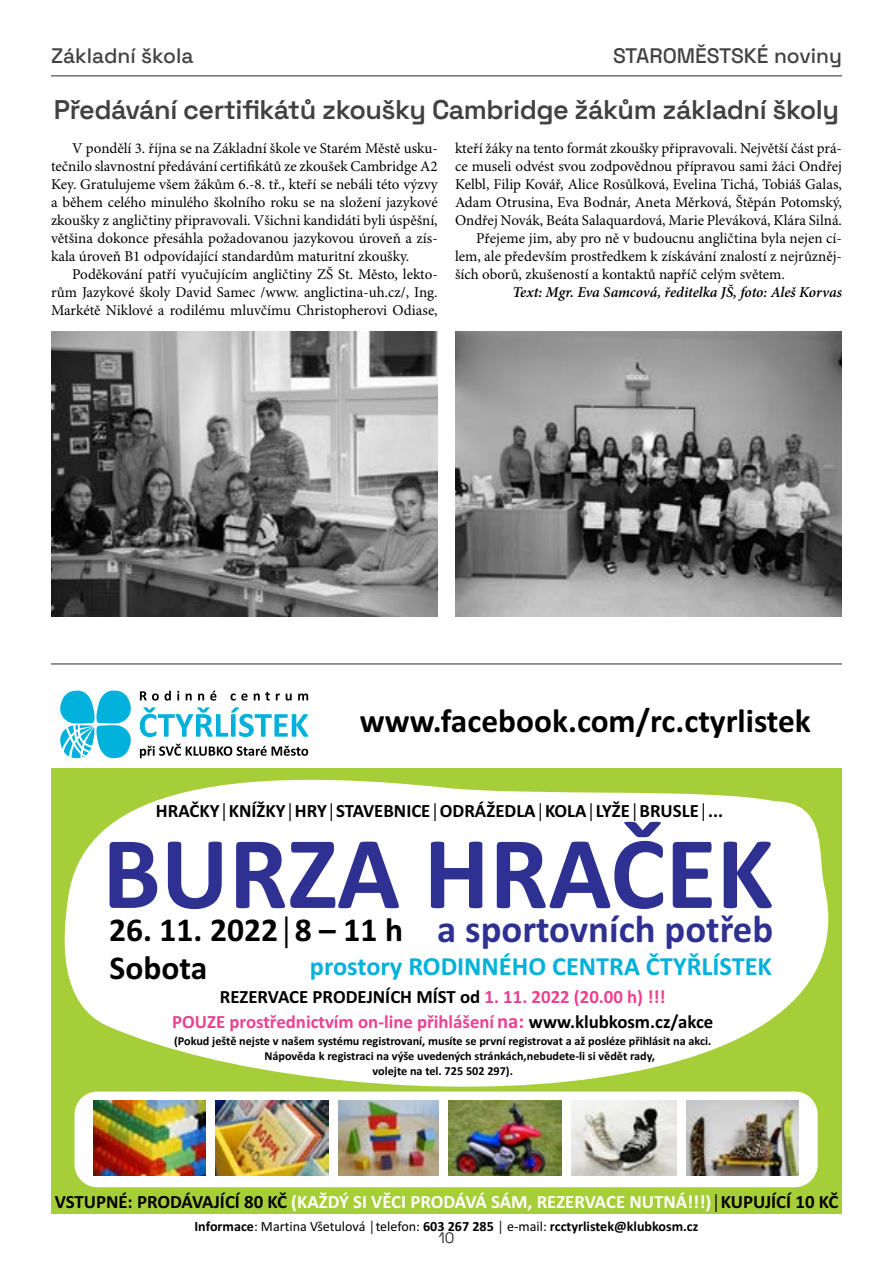
<style>
.page{position:relative;width:893px;height:1263px;background:#fff}
.page>*{position:absolute;margin:0;border:0;box-sizing:border-box;transform-origin:0 0}
.t1{font:700 104.4px "Calibri";color:#2e3092}
.t2{font:700 38.85px "Calibri";color:#2e3092}
.t3{font:700 33.45px "Calibri";color:#000}
.t4{font:700 33.3px "Calibri";color:#000}
.t5{font:600 27px "Space Grotesk";letter-spacing:-.02em;color:#414042}
.t6{font:700 26.25px "Calibri";color:#00b1db}
.t7{font:500 21px "Space Grotesk";color:#414042}
.t8{font:700 18.75px/24.8px "Calibri";color:#ea4291;text-align:center}
.t9{font:700 18.75px "Calibri";color:#fff}
.t10{font:700 18.75px "Calibri";color:#000}
.t11{font:15px/18px "Minion Pro";color:#000;text-align:justify}
.t12{font:italic 600 15px "Minion Pro";letter-spacing:-.005em;color:#000}
.t13{font:300 15px "Space Grotesk";color:#000}
.t14{font:700 14.1px "Calibri";color:#000}
.t15{font:700 12.15px/14.9px "Calibri";color:#000}
.s1{font-size:33.45px;color:#000}
.s2{font-weight:400;font-size:33.45px;color:#000}
.s3{color:#000}
.s4{font-size:20.7px}
.s5{font-weight:400}
</style>
<div class="page">
<hr style="left:51px;top:75px;width:791px;height:1px;background:#414042">
<img style="left:51px;top:332px;width:387px;height:285px">
<img style="left:455px;top:332px;width:387px;height:285px">
<div style="left:51px;top:768px;width:791px;height:445px;background:#a6ce38"></div>
<svg style="left:64px;top:757px;width:765px;height:369px;fill:#fff"></svg>
<svg style="left:60px;top:690px;width:71px;height:69px"></svg>
<svg style="left:140px;top:690px;width:140px;height:10px"></svg>
<svg style="left:286px;top:693px;width:22px;height:7px"></svg>
<svg style="left:140px;top:707px;width:168px;height:30px"></svg>
<svg style="left:140px;top:744px;width:168px;height:14px"></svg>
<div style="left:75px;top:1091px;width:743px;height:96px;background:#fff;border-radius:23px"></div>
<img style="left:216px;top:1100px;width:112px;height:75px">
<img style="left:448px;top:1100px;width:113px;height:75px">
<img style="left:338px;top:1100px;width:100px;height:75px">
<img style="left:571px;top:1100px;width:105px;height:75px">
<img style="left:687px;top:1100px;width:112px;height:75px">
<img style="left:93px;top:1100px;width:113px;height:75px">
<hr style="left:51px;top:663px;width:791px;height:1px;background:#414042">
<h3 class="t7" style="left:51px;top:40px;width:144px">Základní škola</h3>
<h3 class="t7" style="left:613px;top:40px;width:230px">STAROMĚSTSKÉ noviny</h3>
<h3 class="t5" style="left:54px;top:90px;width:786px">Předávání certifikátů zkoušky Cambridge žákům základní školy</h3>
<p class="t11" style="left:51px;top:140px;width:388px;text-indent:21px">V pondělí 3. října se na Základní škole ve Starém Městě usku&shy;tečnilo slavnostní předávání certifikátů ze zkoušek Cambridge A2<br>Key. Gratulujeme všem žákům 6.-8. tř., kteří se nebáli této výzvy a během celého minulého školního roku se na složení jazykové zkoušky z angličtiny připravovali. Všichni kandidáti byli úspěšní, většina dokonce přesáhla požadovanou jazykovou úroveň a zís&shy;kala úroveň B1 odpovídající standardům maturitní zkoušky.</p>
<p class="t11" style="left:51px;top:266px;width:388px;text-indent:21px">Poděkování patří vyučujícím angličtiny ZŠ St. Město, lekto&shy;rům Jazykové školy David Samec /www. anglictina-uh.cz/, Ing.<br>Markétě Niklové a rodilému mluvčímu Christopherovi Odiase,</p>
<p class="t11" style="left:455px;top:140px;width:388px">kteří žáky na tento formát zkoušky připravovali. Největší část prá-</p>
<p class="t11" style="left:455px;top:158px;width:388px">ce museli odvést svou zodpovědnou přípravou sami žáci Ondřej</p>
<p class="t11" style="left:455px;top:176px;width:388px">Kelbl, Filip Kovář, Alice Rosůlková, Evelina Tichá, Tobiáš Galas,</p>
<p class="t11" style="left:455px;top:194px;width:388px">Adam Otrusina, Eva Bodnár, Aneta Měrková, Štěpán Potomský,</p>
<p class="t11" style="left:455px;top:212px;width:388px">Ondřej Novák, Beáta Salaquardová, Marie Pleváková, Klára Silná.</p>
<p class="t11" style="left:476px;top:230px;width:367px">Přejeme jim, aby pro ně v budoucnu angličtina byla nejen cí-</p>
<p class="t11" style="left:455px;top:248px;width:388px">lem, ale především prostředkem k získávání znalostí z nejrůzněj-</p>
<p class="t11" style="left:455px;top:266px;width:331px">ších oborů, zkušeností a kontaktů napříč celým světem.</p>
<p class="t12" style="left:512px;top:282px;width:331px">Text: Mgr. Eva Samcová, ředitelka JŠ, foto: Aleš Korvas</p>
<h3 class="t4" style="left:360px;top:697px;width:453px">www.facebook.com/rc.ctyrlistek</h3>
<p class="t10" style="left:156px;top:797px;width:569px">HRAČKY│KNÍŽKY│HRY│STAVEBNICE│ODRÁŽEDLA│KOLA│LYŽE│BRUSLE│...</p>
<h1 class="t1" style="left:102px;top:799px;width:673px">BURZA HRAČEK</h1>
<h2 class="t2" style="left:109px;top:902px;width:666px"><span class="s1">26. 11. 2022</span><span class="s2">│</span><span class="s1">8 – 11 h</span> a sportovních potřeb</h2>
<h3 class="t3" style="left:110px;top:944px;width:99px">Sobota</h3>
<h3 class="t6" style="left:310px;top:948px;width:464px">prostory RODINNÉHO CENTRA ČTYŘLÍSTEK</h3>
<p class="t8" style="left:172px;top:984px;width:543px"><span class="s3">REZERVACE PRODEJNÍCH MÍST od</span> 1. 11. 2022 (20.00 h) !!!<br>POUZE prostřednictvím on-line přihlášení <span class="s4">na:</span> <span class="s3">www.klubkosm.cz/akce</span></p>
<p class="t15" style="left:264px;top:1033px;width:449px;text-indent:-90px">(Pokud ještě nejste v našem systému registrovaní, musíte se první registrovat a až posléze přihlásit na akci.<br>Nápověda k registraci na výše uvedených stránkách,nebudete-li si vědět rady,</p>
<p class="t15" style="left:373px;top:1063px;width:142px">volejte na tel. 725 502 297).</p>
<p class="t9" style="left:55px;top:1189px;width:785px"><span class="s3">VSTUPNÉ: PRODÁVAJÍCÍ 80 KČ</span> (KAŽDÝ SI VĚCI PRODÁVÁ SÁM, REZERVACE NUTNÁ!!!)<span class="s3">│KUPUJÍCÍ 10 KČ</span></p>
<p class="t14" style="left:195px;top:1216px;width:505px">Informace<span class="s5">: Martina Všetulová │telefon:</span> 603 267 285 <span class="s5">│ e-mail:</span> rcctyrlistek@klubkosm.cz</p>
<p class="t13" style="left:439px;top:1226px;width:17px">10</p>
</div>
